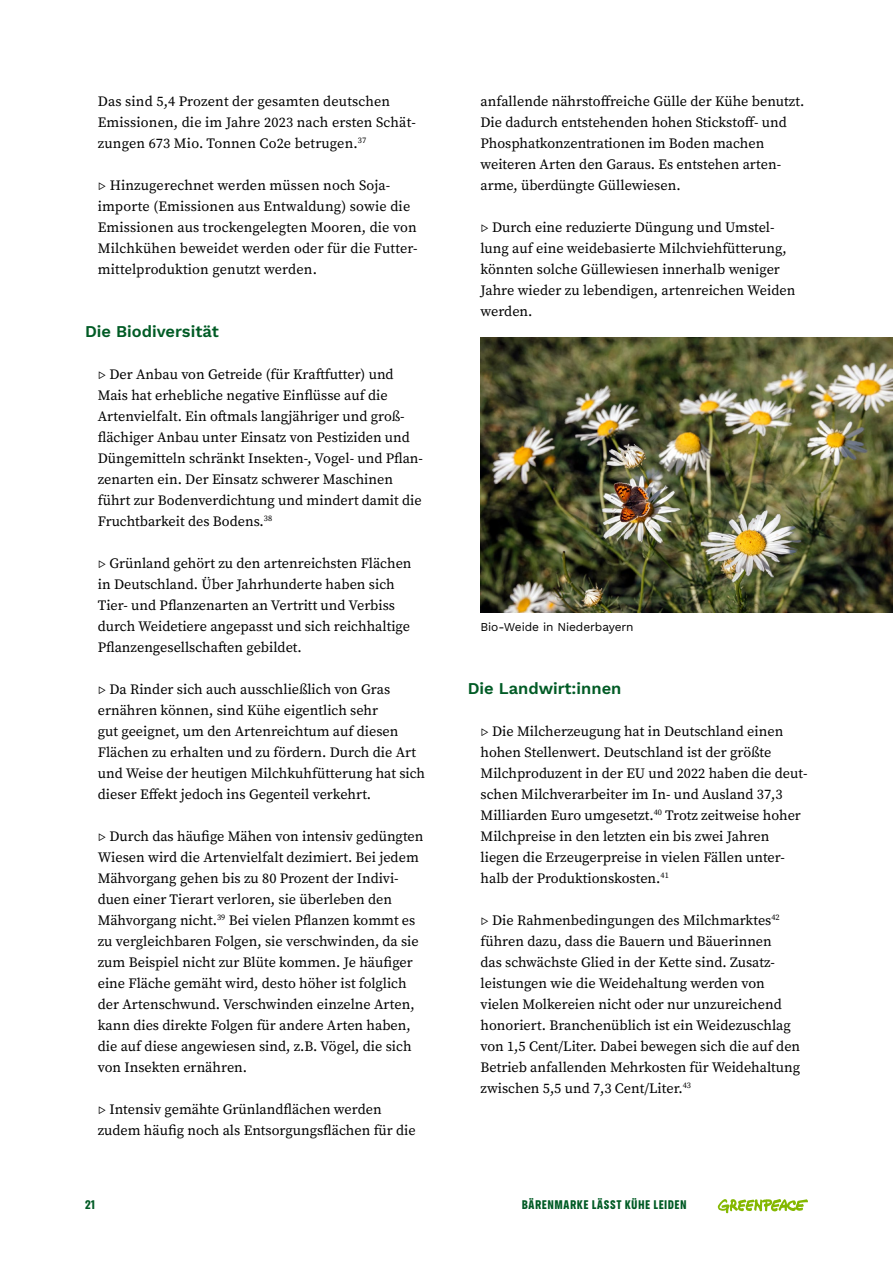
<style>
.page{position:relative;width:893px;height:1263px;background:#fff}
.page>*{position:absolute;margin:0;border:0;box-sizing:border-box;transform-origin:0 0}
.t1{font:600 16.5px "Work Sans";color:#005b25}
.t2{font:14.25px/21px "Source Serif Pro";color:#000}
.t3{font:12px "Work Sans";letter-spacing:-.01em;color:#000}
.t4{font:700 11.25px "Greenpeace Sans";letter-spacing:.045em;color:#005b25}
</style>
<div class="page">
<svg style="left:718px;top:1199px;width:90px;height:14px"></svg>
<img style="left:480px;top:337px;width:413px;height:275px">
<p class="t2" style="left:98px;top:91px;width:320px">Das sind 5,4 Prozent der gesamten deutschen<br>Emissionen, die im Jahre 2023 nach ersten Schät&shy;zungen 673 Mio. Tonnen Co2e betrugen.<sup>37</sup></p>
<p class="t2" style="left:98px;top:175px;width:321px">▷ Hinzugerechnet werden müssen noch Soja&shy;importe (Emissionen aus Entwaldung) sowie die Emissionen aus trockengelegten Mooren, die von Milchkühen beweidet werden oder für die Futter&shy;mittelproduktion genutzt werden.</p>
<p class="t1" style="left:85px;top:319px;width:135px">Die Biodiversität</p>
<p class="t2" style="left:98px;top:364px;width:327px">▷ Der Anbau von Getreide (für Kraftfutter) und Mais hat erhebliche negative Einflüsse auf die Artenvielfalt. Ein oftmals langjähriger und groß&shy;flächiger Anbau unter Einsatz von Pestiziden und Düngemitteln schränkt Insekten-, Vogel- und Pflan&shy;zenarten ein. Der Einsatz schwerer Maschinen führt zur Bodenverdichtung und mindert damit die Fruchtbarkeit des Bodens.<sup>38</sup></p>
<p class="t2" style="left:98px;top:553px;width:315px">▷ Grünland gehört zu den artenreichsten Flächen in Deutschland. Über Jahrhunderte haben sich Tier- und Pflanzenarten an Vertritt und Verbiss durch Weidetiere angepasst und sich reichhaltige Pflanzengesellschaften gebildet.</p>
<p class="t2" style="left:98px;top:679px;width:329px">▷ Da Rinder sich auch ausschließlich von Gras ernähren können, sind Kühe eigentlich sehr<br>gut geeignet, um den Artenreichtum auf diesen Flächen zu erhalten und zu fördern. Durch die Art und Weise der heutigen Milchkuhfütterung hat sich dieser Effekt jedoch ins Gegenteil verkehrt.</p>
<p class="t2" style="left:98px;top:826px;width:327px">▷ Durch das häufige Mähen von intensiv gedüngten Wiesen wird die Artenvielfalt dezimiert. Bei jedem Mähvorgang gehen bis zu 80 Prozent der Indivi&shy;duen einer Tierart verloren, sie überleben den Mähvorgang nicht.<sup>39</sup> Bei vielen Pflanzen kommt es zu vergleichbaren Folgen, sie verschwinden, da sie zum Beispiel nicht zur Blüte kommen. Je häufiger eine Fläche gemäht wird, desto höher ist folglich der Artenschwund. Verschwinden einzelne Arten, kann dies direkte Folgen für andere Arten haben, die auf diese angewiesen sind, z.B. Vögel, die sich von Insekten ernähren.</p>
<p class="t2" style="left:98px;top:1099px;width:320px">▷ Intensiv gemähte Grünlandflächen werden zudem häufig noch als Entsorgungsflächen für die</p>
<p class="t2" style="left:480px;top:91px;width:325px">anfallende nährstoffreiche Gülle der Kühe benutzt.<br>Die dadurch entstehenden hohen Stickstoff- und Phosphatkonzentrationen im Boden machen weiteren Arten den Garaus. Es entstehen arten&shy;arme, überdüngte Güllewiesen.</p>
<p class="t2" style="left:480px;top:217px;width:316px">▷ Durch eine reduzierte Düngung und Umstel&shy;lung auf eine weidebasierte Milchviehfütterung, könnten solche Güllewiesen innerhalb weniger Jahre wieder zu lebendigen, artenreichen Weiden werden.</p>
<p class="t3" style="left:480px;top:617px;width:155px">Bio-Weide in Niederbayern</p>
<p class="t1" style="left:468px;top:676px;width:155px">Die Landwirt:innen</p>
<p class="t2" style="left:480px;top:721px;width:329px">▷ Die Milcherzeugung hat in Deutschland einen hohen Stellenwert. Deutschland ist der größte Milchproduzent in der EU und 2022 haben die deut&shy;schen Milchverarbeiter im In- und Ausland 37,3<br>Milliarden Euro umgesetzt.<sup>40</sup> Trotz zeitweise hoher Milchpreise in den letzten ein bis zwei Jahren liegen die Erzeugerpreise in vielen Fällen unter&shy;halb der Produktionskosten.<sup>41</sup></p>
<p class="t2" style="left:480px;top:910px;width:321px">▷ Die Rahmenbedingungen des Milchmarktes<sup>42 </sup>führen dazu, dass die Bauern und Bäuerinnen<br>das schwächste Glied in der Kette sind. Zusatz&shy;leistungen wie die Weidehaltung werden von vielen Molkereien nicht oder nur unzureichend honoriert. Branchenüblich ist ein Weidezuschlag von 1,5 Cent/Liter. Dabei bewegen sich die auf den Betrieb anfallenden Mehrkosten für Weidehaltung zwischen 5,5 und 7,3 Cent/Liter.<sup>43</sup></p>
<p class="t4" style="left:85px;top:1196px;width:12px">21</p>
<p class="t4" style="left:522px;top:1196px;width:166px">BÄRENMARKE LÄSST KÜHE LEIDEN</p>
</div>
